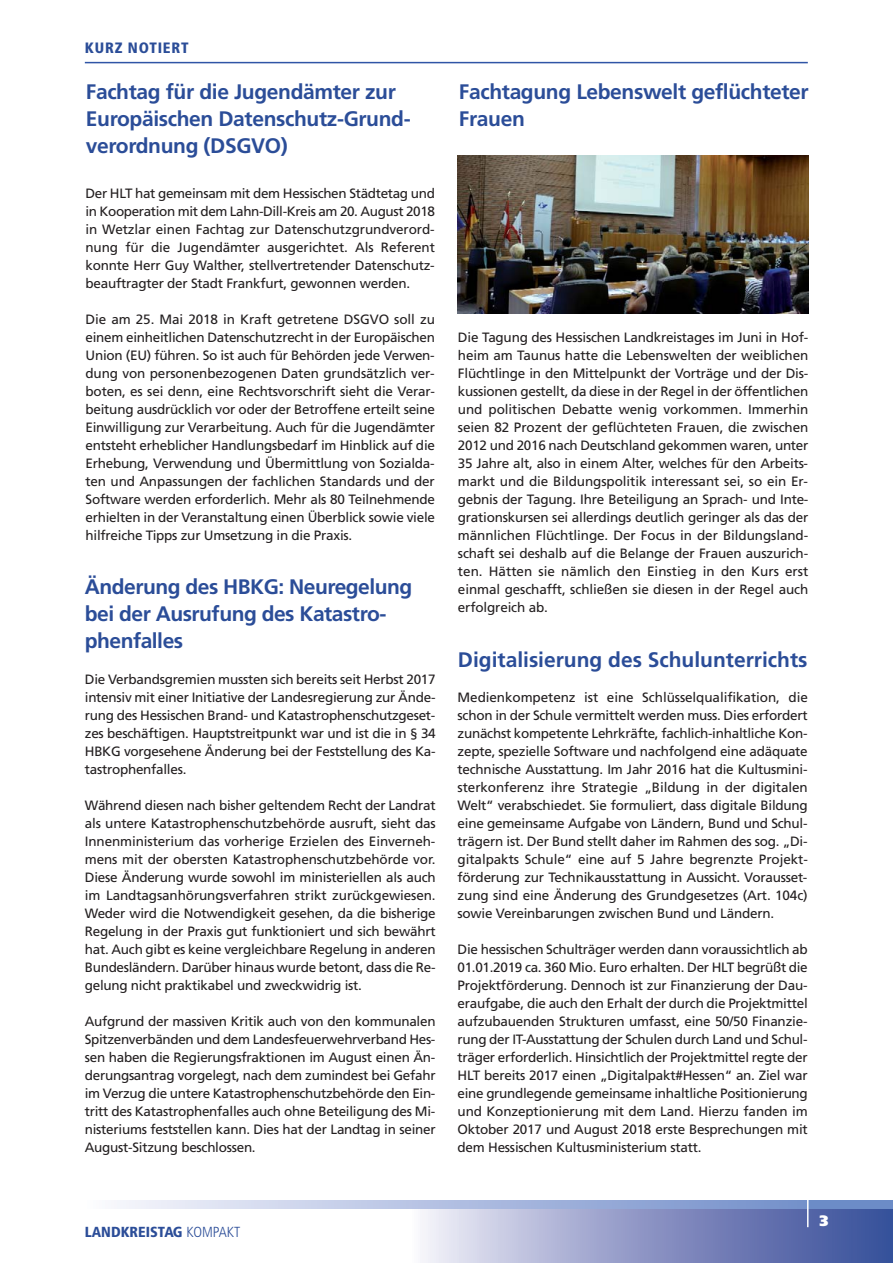
<style>
.page{position:relative;width:893px;height:1263px;background:#fff}
.page>*{position:absolute;margin:0;border:0;box-sizing:border-box;transform-origin:0 0}
.t1{font:700 21px/27px "Frutiger";letter-spacing:-.015em;color:#2b4d98}
.t2{font:900 15.15px "Frutiger";color:#fff}
.t3{font:900 condensed 15px "Frutiger";letter-spacing:.05em;color:#2b4d98}
.t4{font:900 condensed 14.55px "Frutiger";color:#2b4d98}
.t5{font:13.5px/18px "Frutiger";letter-spacing:-.015em;color:#231f20;text-align:justify}
.s1{font-weight:300}
</style>
<div class="page">
<svg style="left:411px;top:1208px;width:481px;height:55px;background:#909ac6"></svg>
<svg style="left:117px;top:1200px;width:690px;height:8px;background:#b1bfe1"></svg>
<div style="left:807px;top:1200px;width:85px;height:8px;background:#6c8cc7"></div>
<hr style="left:807px;top:1190px;width:1px;height:37px;background:#fff">
<hr style="left:85px;top:62px;width:723px;height:1px;background:#3055a6">
<img style="left:458px;top:155px;width:351px;height:158px">
<p class="t3" style="left:85px;top:42px;width:105px">KURZ NOTIERT</p>
<h1 class="t1" style="left:86px;top:79px;width:326px">Fachtag für die Jugendämter zur<br>Europäischen Datenschutz-Grund&shy;verordnung (DSGVO)</h1>
<p class="t5" style="left:85px;top:185px;width:351px">Der HLT hat gemeinsam mit dem Hessischen Städtetag und in Kooperation mit dem Lahn-Dill-Kreis am 20. August 2018 in Wetzlar einen Fachtag zur Datenschutzgrundverord&shy;nung für die Jugendämter ausgerichtet. Als Referent konnte Herr Guy Walther, stellvertretender Datenschutz&shy;beauftragter der Stadt Frankfurt, gewonnen werden.</p>
<p class="t5" style="left:85px;top:311px;width:351px">Die am 25. Mai 2018 in Kraft getretene DSGVO soll zu einem einheitlichen Datenschutzrecht in der Europäischen Union (EU) führen. So ist auch für Behörden jede Verwen&shy;dung von personenbezogenen Daten grundsätzlich ver&shy;boten, es sei denn, eine Rechtsvorschrift sieht die Verar&shy;beitung ausdrücklich vor oder der Betroffene erteilt seine Einwilligung zur Verarbeitung. Auch für die Jugendämter entsteht erheblicher Handlungsbedarf im Hinblick auf die Erhebung, Verwendung und Übermittlung von Sozialda&shy;ten und Anpassungen der fachlichen Standards und der Software werden erforderlich. Mehr als 80 Teilnehmende erhielten in der Veranstaltung einen Überblick sowie viele hilfreiche Tipps zur Umsetzung in die Praxis.</p>
<h1 class="t1" style="left:85px;top:575px;width:329px">Änderung des HBKG: Neuregelung bei der Ausrufung des Katastro&shy;phenfalles</h1>
<p class="t5" style="left:85px;top:671px;width:352px">Die Verbandsgremien mussten sich bereits seit Herbst 2017 intensiv mit einer Initiative der Landesregierung zur Ände&shy;rung des Hessischen Brand- und Katastrophenschutzgeset&shy;zes beschäftigen. Hauptstreitpunkt war und ist die in § 34<br>HBKG vorgesehene Änderung bei der Feststellung des Ka&shy;tastrophenfalles.</p>
<p class="t5" style="left:85px;top:797px;width:352px">Während diesen nach bisher geltendem Recht der Landrat als untere Katastrophenschutzbehörde ausruft, sieht das Innenministerium das vorherige Erzielen des Einverneh&shy;mens mit der obersten Katastrophenschutzbehörde vor.<br>Diese Änderung wurde sowohl im ministeriellen als auch im Landtagsanhörungsverfahren strikt zurückgewiesen.<br>Weder wird die Notwendigkeit gesehen, da die bisherige Regelung in der Praxis gut funktioniert und sich bewährt hat. Auch gibt es keine vergleichbare Regelung in anderen Bundesländern. Darüber hinaus wurde betont, dass die Re&shy;gelung nicht praktikabel und zweckwidrig ist.</p>
<p class="t5" style="left:85px;top:1013px;width:352px">Aufgrund der massiven Kritik auch von den kommunalen Spitzenverbänden und dem Landesfeuerwehrverband Hes&shy;sen haben die Regierungsfraktionen im August einen Än&shy;derungsantrag vorgelegt, nach dem zumindest bei Gefahr im Verzug die untere Katastrophenschutzbehörde den Ein&shy;tritt des Katastrophenfalles auch ohne Beteiligung des Mi&shy;nisteriums feststellen kann. Dies hat der Landtag in seiner August-Sitzung beschlossen.</p>
<h1 class="t1" style="left:459px;top:80px;width:351px">Fachtagung Lebenswelt geflüchteter<br>Frauen</h1>
<p class="t5" style="left:458px;top:329px;width:352px">Die Tagung des Hessischen Landkreistages im Juni in Hof&shy;heim am Taunus hatte die Lebenswelten der weiblichen Flüchtlinge in den Mittelpunkt der Vorträge und der Dis&shy;kussionen gestellt, da diese in der Regel in der öffentlichen und politischen Debatte wenig vorkommen. Immerhin seien 82 Prozent der geflüchteten Frauen, die zwischen 2012 und 2016 nach Deutschland gekommen waren, unter 35 Jahre alt, also in einem Alter, welches für den Arbeits&shy;markt und die Bildungspolitik interessant sei, so ein Er&shy;gebnis der Tagung. Ihre Beteiligung an Sprach- und Inte&shy;grationskursen sei allerdings deutlich geringer als das der männlichen Flüchtlinge. Der Focus in der Bildungsland&shy;schaft sei deshalb auf die Belange der Frauen auszurich&shy;ten. Hätten sie nämlich den Einstieg in den Kurs erst einmal geschafft, schließen sie diesen in der Regel auch erfolgreich ab.</p>
<h1 class="t1" style="left:458px;top:648px;width:351px">Digitalisierung des Schulunterrichts</h1>
<p class="t5" style="left:458px;top:689px;width:352px">Medienkompetenz ist eine Schlüsselqualifikation, die schon in der Schule vermittelt werden muss. Dies erfordert zunächst kompetente Lehrkräfte, fachlich-inhaltliche Kon&shy;zepte, spezielle Software und nachfolgend eine adäquate technische Ausstattung. Im Jahr 2016 hat die Kultusmini&shy;sterkonferenz ihre Strategie „Bildung in der digitalen Welt“ verabschiedet. Sie formuliert, dass digitale Bildung eine gemeinsame Aufgabe von Ländern, Bund und Schul&shy;trägern ist. Der Bund stellt daher im Rahmen des sog. „Di&shy;gitalpakts Schule“ eine auf 5 Jahre begrenzte Projekt&shy;förderung zur Technikausstattung in Aussicht. Vorausset&shy;zung sind eine Änderung des Grundgesetzes (Art. 104c) sowie Vereinbarungen zwischen Bund und Ländern.</p>
<p class="t5" style="left:458px;top:941px;width:352px">Die hessischen Schulträger werden dann voraussichtlich ab 01.01.2019 ca. 360 Mio. Euro erhalten. Der HLT begrüßt die Projektförderung. Dennoch ist zur Finanzierung der Dau&shy;eraufgabe, die auch den Erhalt der durch die Projektmittel aufzubauenden Strukturen umfasst, eine 50/50 Finanzie&shy;rung der IT-Ausstattung der Schulen durch Land und Schul&shy;träger erforderlich. Hinsichtlich der Projektmittel regte der HLT bereits 2017 einen „Digitalpakt#Hessen“ an. Ziel war eine grundlegende gemeinsame inhaltliche Positionierung und Konzeptionierung mit dem Land. Hierzu fanden im Oktober 2017 und August 2018 erste Besprechungen mit dem Hessischen Kultusministerium statt.</p>
<p class="t4" style="left:85px;top:1226px;width:157px">LANDKREISTAG <span class="s1">KOMPAKT</span></p>
<p class="t2" style="left:819px;top:1215px;width:10px">3</p>
</div>
